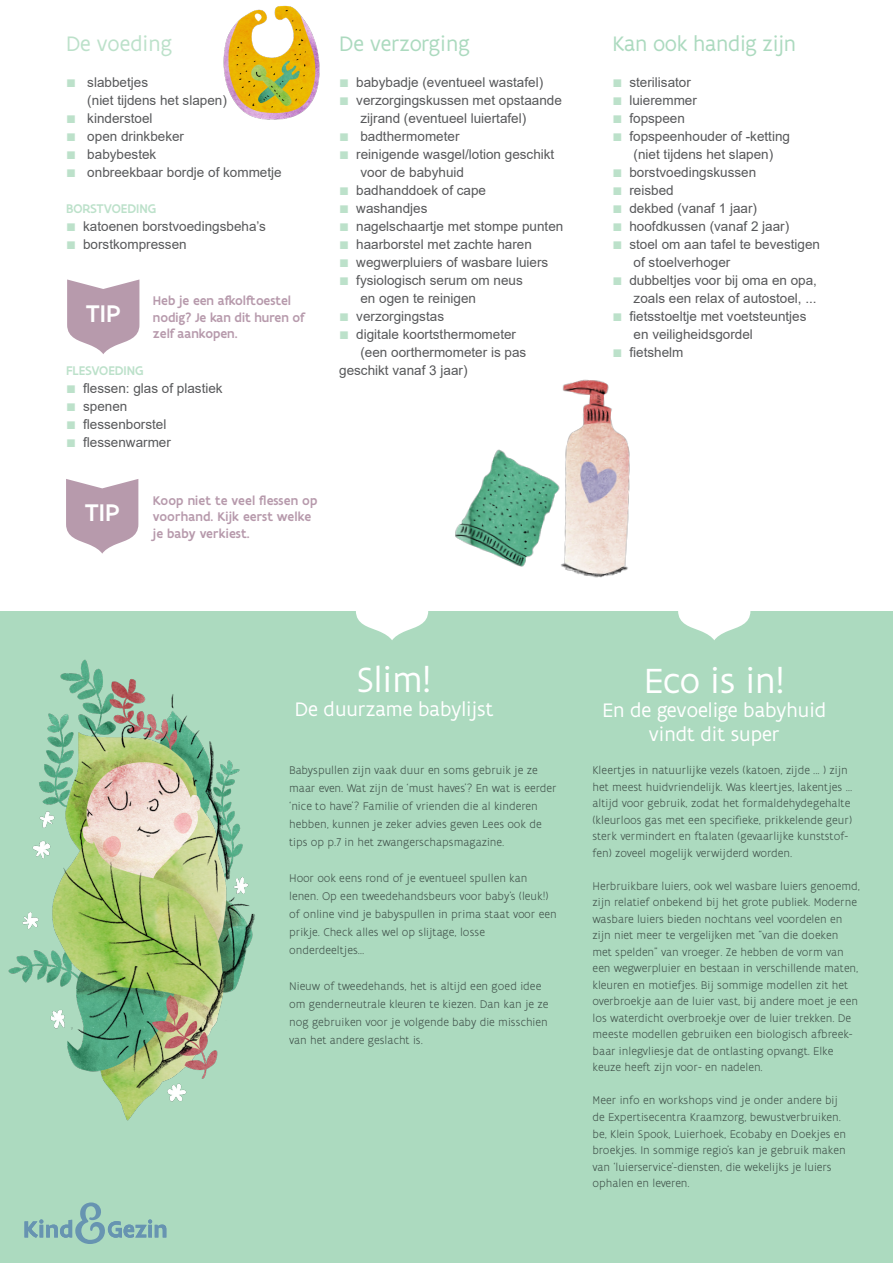
<style>
.page{position:relative;width:893px;height:1263px;background:#fff}
.page>*{position:absolute;margin:0;border:0;box-sizing:border-box;transform-origin:0 0}
.t1{font:37.5px "Flanders Art Sans";color:#fff}
.t2{font:500 25.95px "Flanders Art Sans";letter-spacing:.005em;color:#fff}
.t3{font:22.5px "Flanders Art Sans";letter-spacing:-.01em;color:#acdabf}
.t4{font:22.5px "Flanders Art Sans";color:#bce1ca}
.t5{font:21px "Flanders Art Sans";color:#fff}
.t6{font:13.5px/18px "Arial";color:#57585a}
.t7{font:500 13.5px/16.5px "Flanders Art Sans";color:#b79aac}
.t8{font:500 13.5px "Flanders Art Sans";color:#bce1ca}
.t9{font:300 12px/16.5px "Flanders Art Sans";color:#636366}
.s1{font-size:16.5px;color:#bce1ca}
</style>
<div class="page">
<img style="left:223px;top:5px;width:97px;height:115px">
<div style="left:0;top:611px;width:893px;height:652px;background:#acdabf"></div>
<svg style="left:67px;top:279px;width:72px;height:75px"></svg>
<svg style="left:66px;top:479px;width:72px;height:75px"></svg>
<img style="left:8px;top:659px;width:247px;height:455px">
<svg style="left:25px;top:1202px;width:141px;height:42px"></svg>
<svg style="left:356px;top:611px;width:72px;height:29px"></svg>
<svg style="left:678px;top:611px;width:72px;height:29px"></svg>
<img style="left:455px;top:379px;width:175px;height:199px">
<p class="t4" style="left:66px;top:30px;width:108px">De voeding</p>
<p class="t6" style="left:87px;top:73px;width:141px;text-indent:-21px"><span class="s1">■</span> slabbetjes<br>(niet tijdens het slapen)</p>
<p class="t6" style="left:66px;top:109px;width:88px"><span class="s1">■</span> kinderstoel</p>
<p class="t6" style="left:66px;top:127px;width:120px"><span class="s1">■</span> open drinkbeker</p>
<p class="t6" style="left:66px;top:145px;width:92px"><span class="s1">■</span> babybestek</p>
<p class="t6" style="left:66px;top:163px;width:217px"><span class="s1">■</span> onbreekbaar bordje of kommetje</p>
<p class="t8" style="left:66px;top:200px;width:92px">BORSTVOEDING</p>
<p class="t6" style="left:66px;top:217px;width:201px"><span class="s1">■</span> katoenen borstvoedingsbeha’s</p>
<p class="t6" style="left:66px;top:235px;width:122px"><span class="s1">■</span> borstkompressen</p>
<p class="t2" style="left:86px;top:297px;width:37px">TIP</p>
<p class="t7" style="left:153px;top:293px;width:153px">Heb je een afkolftoestel nodig? Je kan dit huren of zelf aankopen.</p>
<p class="t8" style="left:66px;top:362px;width:79px">FLESVOEDING</p>
<p class="t6" style="left:66px;top:379px;width:158px"><span class="s1">■</span> flessen: glas of plastiek</p>
<p class="t6" style="left:66px;top:397px;width:63px"><span class="s1">■</span> spenen</p>
<p class="t6" style="left:66px;top:415px;width:102px"><span class="s1">■</span> flessenborstel</p>
<p class="t6" style="left:66px;top:433px;width:106px"><span class="s1">■</span> flessenwarmer</p>
<p class="t2" style="left:85px;top:497px;width:37px">TIP</p>
<p class="t7" style="left:153px;top:492px;width:166px">Koop niet te veel flessen op voorhand. Kijk eerst welke je baby verkiest.</p>
<p class="t3" style="left:339px;top:30px;width:132px">De verzorging</p>
<p class="t6" style="left:339px;top:73px;width:205px"><span class="s1">■</span> babybadje (eventueel wastafel)</p>
<p class="t6" style="left:360px;top:91px;width:203px;text-indent:-21px"><span class="s1">■</span> verzorgingskussen met opstaande zijrand (eventueel luiertafel)</p>
<p class="t6" style="left:339px;top:127px;width:122px"><span class="s1">■</span> badthermometer</p>
<p class="t6" style="left:360px;top:145px;width:195px;text-indent:-21px"><span class="s1">■</span> reinigende wasgel/lotion geschikt voor de babyhuid</p>
<p class="t6" style="left:339px;top:181px;width:148px"><span class="s1">■</span> badhanddoek of cape</p>
<p class="t6" style="left:339px;top:199px;width:90px"><span class="s1">■</span> washandjes</p>
<p class="t6" style="left:339px;top:217px;width:226px"><span class="s1">■</span> nagelschaartje met stompe punten</p>
<p class="t6" style="left:339px;top:235px;width:194px"><span class="s1">■</span> haarborstel met zachte haren</p>
<p class="t6" style="left:339px;top:253px;width:211px"><span class="s1">■</span> wegwerpluiers of wasbare luiers</p>
<p class="t6" style="left:360px;top:271px;width:164px;text-indent:-21px"><span class="s1">■</span> fysiologisch serum om neus en ogen te reinigen</p>
<p class="t6" style="left:339px;top:307px;width:106px"><span class="s1">■</span> verzorgingstas</p>
<p class="t6" style="left:339px;top:325px;width:178px"><span class="s1">■</span> digitale koortsthermometer</p>
<p class="t6" style="left:360px;top:343px;width:167px">(een oorthermometer is pas</p>
<p class="t6" style="left:339px;top:361px;width:130px">geschikt vanaf 3 jaar)</p>
<p class="t3" style="left:612px;top:30px;width:185px">Kan ook handig zijn</p>
<p class="t6" style="left:612px;top:73px;width:80px"><span class="s1">■</span> sterilisator</p>
<p class="t6" style="left:612px;top:91px;width:86px"><span class="s1">■</span> luieremmer</p>
<p class="t6" style="left:612px;top:109px;width:74px"><span class="s1">■</span> fopspeen</p>
<p class="t6" style="left:612px;top:127px;width:179px"><span class="s1">■</span> fopspeenhouder of -ketting</p>
<p class="t6" style="left:634px;top:145px;width:141px">(niet tijdens het slapen)</p>
<p class="t6" style="left:612px;top:163px;width:145px"><span class="s1">■</span> borstvoedingskussen</p>
<p class="t6" style="left:612px;top:181px;width:63px"><span class="s1">■</span> reisbed</p>
<p class="t6" style="left:612px;top:199px;width:146px"><span class="s1">■</span> dekbed (vanaf 1 jaar)</p>
<p class="t6" style="left:612px;top:217px;width:178px"><span class="s1">■</span> hoofdkussen (vanaf 2 jaar)</p>
<p class="t6" style="left:612px;top:235px;width:209px"><span class="s1">■</span> stoel om aan tafel te bevestigen</p>
<p class="t6" style="left:634px;top:253px;width:98px">of stoelverhoger</p>
<p class="t6" style="left:612px;top:271px;width:206px"><span class="s1">■</span> dubbeltjes voor bij oma en opa,</p>
<p class="t6" style="left:634px;top:289px;width:185px">zoals een relax of autostoel, ...</p>
<p class="t6" style="left:612px;top:307px;width:196px"><span class="s1">■</span> fietsstoeltje met voetsteuntjes</p>
<p class="t6" style="left:634px;top:325px;width:121px">en veiligheidsgordel</p>
<p class="t6" style="left:612px;top:343px;width:73px"><span class="s1">■</span> fietshelm</p>
<p class="t1" style="left:357px;top:657px;width:76px">Slim!</p>
<p class="t5" style="left:295px;top:696px;width:200px">De duurzame babylijst</p>
<p class="t9" style="left:289px;top:761px;width:269px;line-height:18px">Babyspullen zijn vaak duur en soms gebruik je ze maar even. Wat zijn de ‘must haves’? En wat is eerder ‘nice to have’? Familie of vrienden die al kinderen hebben, kunnen je zeker advies geven Lees ook de tips op p.7 in het zwangerschapsmagazine.</p>
<p class="t9" style="left:289px;top:869px;width:269px;line-height:18px">Hoor ook eens rond of je eventueel spullen kan lenen. Op een tweedehandsbeurs voor baby’s (leuk!) of online vind je babyspullen in prima staat voor een prikje. Check alles wel op slijtage, losse onderdeeltjes…</p>
<p class="t9" style="left:289px;top:977px;width:261px;line-height:18px">Nieuw of tweedehands, het is altijd een goed idee om genderneutrale kleuren te kiezen. Dan kan je ze nog gebruiken voor je volgende baby die misschien van het andere geslacht is.</p>
<p class="t1" style="left:644px;top:658px;width:142px">Eco is in!</p>
<p class="t5" style="left:602px;top:697px;width:225px">En de gevoelige babyhuid</p>
<p class="t5" style="left:649px;top:721px;width:132px">vindt dit super</p>
<p class="t9" style="left:592px;top:762px;width:261px">Kleertjes in natuurlijke vezels (katoen, zijde ... ) zijn het meest huidvriendelijk. Was kleertjes, lakentjes … altijd voor gebruik, zodat het formaldehydegehalte (kleurloos gas met een specifieke, prikkelende geur) sterk vermindert en ftalaten (gevaarlijke kunststof&shy;fen) zoveel mogelijk verwijderd worden.</p>
<p class="t9" style="left:592px;top:878px;width:269px">Herbruikbare luiers, ook wel wasbare luiers genoemd, zijn relatief onbekend bij het grote publiek. Moderne wasbare luiers bieden nochtans veel voordelen en zijn niet meer te vergelijken met “van die doeken met spelden” van vroeger. Ze hebben de vorm van een wegwerpluier en bestaan in verschillende maten, kleuren en motiefjes. Bij sommige modellen zit het overbroekje aan de luier vast, bij andere moet je een los waterdicht overbroekje over de luier trekken. De meeste modellen gebruiken een biologisch afbreek&shy;baar inlegvliesje dat de ontlasting opvangt. Elke keuze heeft zijn voor- en nadelen.</p>
<p class="t9" style="left:592px;top:1092px;width:255px">Meer info en workshops vind je onder andere bij de Expertisecentra Kraamzorg, bewustverbruiken. be, Klein Spook, Luierhoek, Ecobaby en Doekjes en broekjes. In sommige regio’s kan je gebruik maken van ‘luierservice’-diensten, die wekelijks je luiers ophalen en leveren.</p>
</div>
